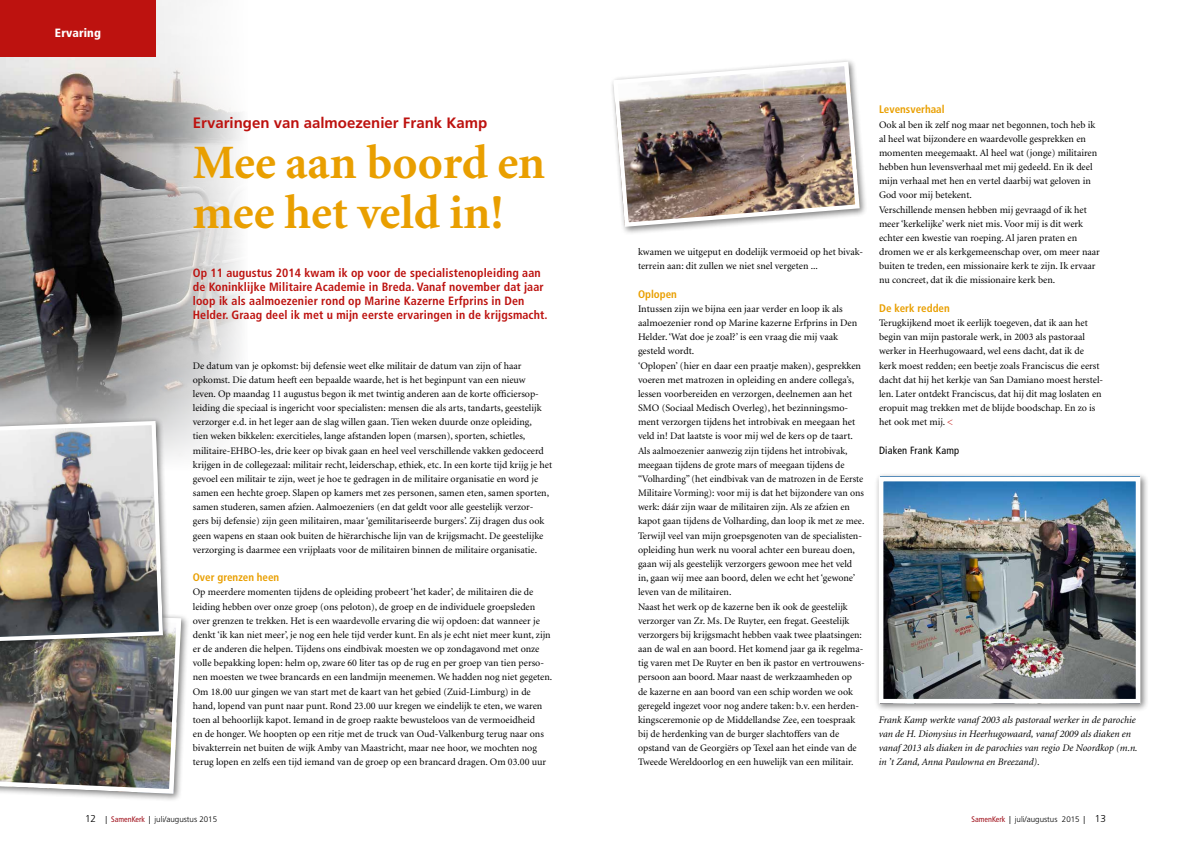
<style>
.page{position:relative;width:1191px;height:842px;background:#fff}
.page>*{position:absolute;margin:0;border:0;box-sizing:border-box;transform-origin:0 0}
.t1{font:700 48px/50px "Minion";color:#e99f00}
.t2{font:700 15px "Frutiger";color:#bd120f}
.t3{font:700 condensed 12px/14.2px "Frutiger";letter-spacing:.01em;color:#bd120f}
.t4{font:900 condensed 12px "Frutiger";letter-spacing:.01em;color:#fff}
.t5{font:700 condensed 11px "Frutiger";color:#e99f00}
.t6{font:condensed 10.5px "Frutiger";letter-spacing:.02em;color:#000}
.t7{font:10px/14.2px "Minion";color:#000}
.t8{font:italic 10px/14.2px "Minion";color:#000}
.t9{font:300 8px "Frutiger";color:#000}
.s1{color:#bd120f}
.s2{font-size:10px}
.s3{font-weight:400;font-stretch:condensed}
.s4{font-weight:400;font-stretch:condensed;color:#a0111c}
</style>
<div class="page">
<div style="left:0;top:0;width:156px;height:57px;background:#bd120f"></div>
<svg style="left:0;top:67px;width:247px;height:399px"></svg>
<div style="left:0;top:603px;width:189px;height:199px;background:#000;opacity:.5"></div>
<img style="left:0;top:419px;width:183px;height:377px">
<div style="left:609px;top:58px;width:258px;height:177px;background:#000;opacity:.5"></div>
<img style="left:611px;top:59px;width:251px;height:170px">
<div style="left:874px;top:472px;width:274px;height:240px;background:#000;opacity:.5"></div>
<img style="left:884px;top:483px;width:250px;height:214px">
<div style="left:878px;top:477px;width:262px;height:226px;border:5px solid #fff"></div>
<p class="t4" style="left:55px;top:26px;width:47px">Ervaring</p>
<h2 class="t2" style="left:193px;top:114px;width:296px">Ervaringen van aalmoezenier Frank Kamp</h2>
<h1 class="t1" style="left:193px;top:139px;width:354px">Mee aan boord en mee het veld in!</h1>
<p class="t3" style="left:193px;top:266px;width:356px">Op 11 augustus 2014 kwam ik op voor de specialistenopleiding aan de Koninklijke Militaire Academie in Breda. Vanaf november dat jaar loop ik als aalmoezenier rond op Marine Kazerne Erfprins in Den Helder. Graag deel ik met u mijn eerste ervaringen in de krijgsmacht.</p>
<p class="t7" style="left:193px;top:359px;width:361px">De datum van je opkomst: bij defensie weet elke militair de datum van zijn of haar opkomst. Die datum heeft een bepaalde waarde, het is het beginpunt van een nieuw<br>leven. Op maandag 11 augustus begon ik met twintig anderen aan de korte officiersop&shy;leiding die speciaal is ingericht voor specialisten: mensen die als arts, tandarts, geestelijk verzorger e.d. in het leger aan de slag willen gaan. Tien weken duurde onze opleiding,<br>tien weken bikkelen: exercitieles, lange afstanden lopen (marsen), sporten, schietles, militaire-EHBO-les, drie keer op bivak gaan en heel veel verschillende vakken gedoceerd krijgen in de collegezaal: militair recht, leiderschap, ethiek, etc. In een korte tijd krijg je het gevoel een militair te zijn, weet je hoe te gedragen in de militaire organisatie en word je samen een hechte groep. Slapen op kamers met zes personen, samen eten, samen sporten, samen studeren, samen afzien. Aalmoezeniers (en dat geldt voor alle geestelijk verzor-<br>gers bij defensie) zijn geen militairen, maar ‘gemilitariseerde burgers’. Zij dragen dus ook geen wapens en staan ook buiten de hiërarchische lijn van de krijgsmacht. De geestelijke verzorging is daarmee een vrijplaats voor de militairen binnen de militaire organisatie.</p>
<p class="t5" style="left:193px;top:571px;width:88px">Over grenzen heen</p>
<p class="t7" style="left:193px;top:585px;width:361px">Op meerdere momenten tijdens de opleiding probeert ‘het kader’, de militairen die de leiding hebben over onze groep (ons peloton), de groep en de individuele groepsleden over grenzen te trekken. Het is een waardevolle ervaring die wij opdoen: dat wanneer je denkt ‘ik kan niet meer’, je nog een hele tijd verder kunt. En als je echt niet meer kunt, zijn er de anderen die helpen. Tijdens ons eindbivak moesten we op zondagavond met onze volle bepakking lopen: helm op, zware 60 liter tas op de rug en per groep van tien perso&shy;nen moesten we twee brancards en een landmijn meenemen. We hadden nog niet gegeten.<br>Om 18.00 uur gingen we van start met de kaart van het gebied (Zuid-Limburg) in de hand, lopend van punt naar punt. Rond 23.00 uur kregen we eindelijk te eten, we waren toen al behoorlijk kapot. Iemand in de groep raakte bewusteloos van de vermoeidheid<br>en de honger. We hoopten op een ritje met de truck van Oud-Valkenburg terug naar ons bivakterrein net buiten de wijk Amby van Maastricht, maar nee hoor, we mochten nog terug lopen en zelfs een tijd iemand van de groep op een brancard dragen. Om 03.00 uur</p>
<p class="t7" style="left:638px;top:245px;width:227px">kwamen we uitgeput en dodelijk vermoeid op het bivak&shy;terrein aan: dit zullen we niet snel vergeten ...</p>
<p class="t5" style="left:638px;top:287px;width:40px">Oplopen</p>
<p class="t7" style="left:638px;top:302px;width:228px">Intussen zijn we bijna een jaar verder en loop ik als aalmoezenier rond op Marine kazerne Erfprins in Den Helder. ‘Wat doe je zoal?’ is een vraag die mij vaak gesteld wordt.<br>‘Oplopen’ (hier en daar een praatje maken), gesprekken voeren met matrozen in opleiding en andere collega’s, lessen voorbereiden en verzorgen, deelnemen aan het SMO (Sociaal Medisch Overleg), het bezinningsmo&shy;ment verzorgen tijdens het introbivak en meegaan het veld in! Dat laatste is voor mij wel de kers op de taart.<br>Als aalmoezenier aanwezig zijn tijdens het introbivak, meegaan tijdens de grote mars of meegaan tijdens de “Volharding” (het eindbivak van de matrozen in de Eerste Militaire Vorming): voor mij is dat het bijzondere van ons werk: dáár zijn waar de militairen zijn. Als ze afzien en kapot gaan tijdens de Volharding, dan loop ik met ze mee.<br>Terwijl veel van mijn groepsgenoten van de specialisten&shy;opleiding hun werk nu vooral achter een bureau doen, gaan wij als geestelijk verzorgers gewoon mee het veld in, gaan wij mee aan boord, delen we echt het ‘gewone’ leven van de militairen.<br>Naast het werk op de kazerne ben ik ook de geestelijk verzorger van Zr. Ms. De Ruyter, een fregat. Geestelijk verzorgers bij krijgsmacht hebben vaak twee plaatsingen: aan de wal en aan boord. Het komend jaar ga ik regelma&shy;tig varen met De Ruyter en ben ik pastor en vertrouwens&shy;persoon aan boord. Maar naast de werkzaamheden op<br>de kazerne en aan boord van een schip worden we ook geregeld ingezet voor nog andere taken: b.v. een herden&shy;kingsceremonie op de Middellandse Zee, een toespraak bij de herdenking van de burger slachtoffers van de opstand van de Georgiërs op Texel aan het einde van de Tweede Wereldoorlog en een huwelijk van een militair.</p>
<p class="t5" style="left:879px;top:103px;width:67px">Levensverhaal</p>
<p class="t7" style="left:879px;top:118px;width:222px">Ook al ben ik zelf nog maar net begonnen, toch heb ik al heel wat bijzondere en waardevolle gesprekken en momenten meegemaakt. Al heel wat (jonge) militairen hebben hun levensverhaal met mij gedeeld. En ik deel mijn verhaal met hen en vertel daarbij wat geloven in God voor mij betekent.<br>Verschillende mensen hebben mij gevraagd of ik het meer ‘kerkelijke’ werk niet mis. Voor mij is dit werk echter een kwestie van roeping. Al jaren praten en dromen we er als kerkgemeenschap over, om meer naar buiten te treden, een missionaire kerk te zijn. Ik ervaar nu concreet, dat ik die missionaire kerk ben.</p>
<p class="t5" style="left:879px;top:301px;width:72px">De kerk redden</p>
<p class="t7" style="left:879px;top:316px;width:226px">Terugkijkend moet ik eerlijk toegeven, dat ik aan het begin van mijn pastorale werk, in 2003 als pastoraal werker in Heerhugowaard, wel eens dacht, dat ik de kerk moest redden; een beetje zoals Franciscus die eerst dacht dat hij het kerkje van San Damiano moest herstel&shy;len. Later ontdekt Franciscus, dat hij dit mag loslaten en eropuit mag trekken met de blijde boodschap. En zo is het ook met mij. <span class="s1">&lt;</span></p>
<p class="t6" style="left:879px;top:444px;width:82px">Diaken Frank Kamp</p>
<p class="t8" style="left:878px;top:713px;width:260px">Frank Kamp werkte vanaf 2003 als pastoraal werker in de parochie van de H. Dionysius in Heerhugowaard, vanaf 2009 als diaken en vanaf 2013 als diaken in de parochies van regio De Noordkop (m.n. in ’t Zand, Anna Paulowna en Breezand).</p>
<p class="t9" style="left:85px;top:815px;width:134px"><span class="s2">12</span> <span class="s3">|</span> <span class="s4">SamenKerk</span> <span class="s3">|</span> juli/augustus 2015</p>
<p class="t9" style="left:971px;top:815px;width:136px"><span class="s4">SamenKerk</span> <span class="s3">|</span> juli/augustus 2015 <span class="s3">|</span> <span class="s2">13</span></p>
</div>
